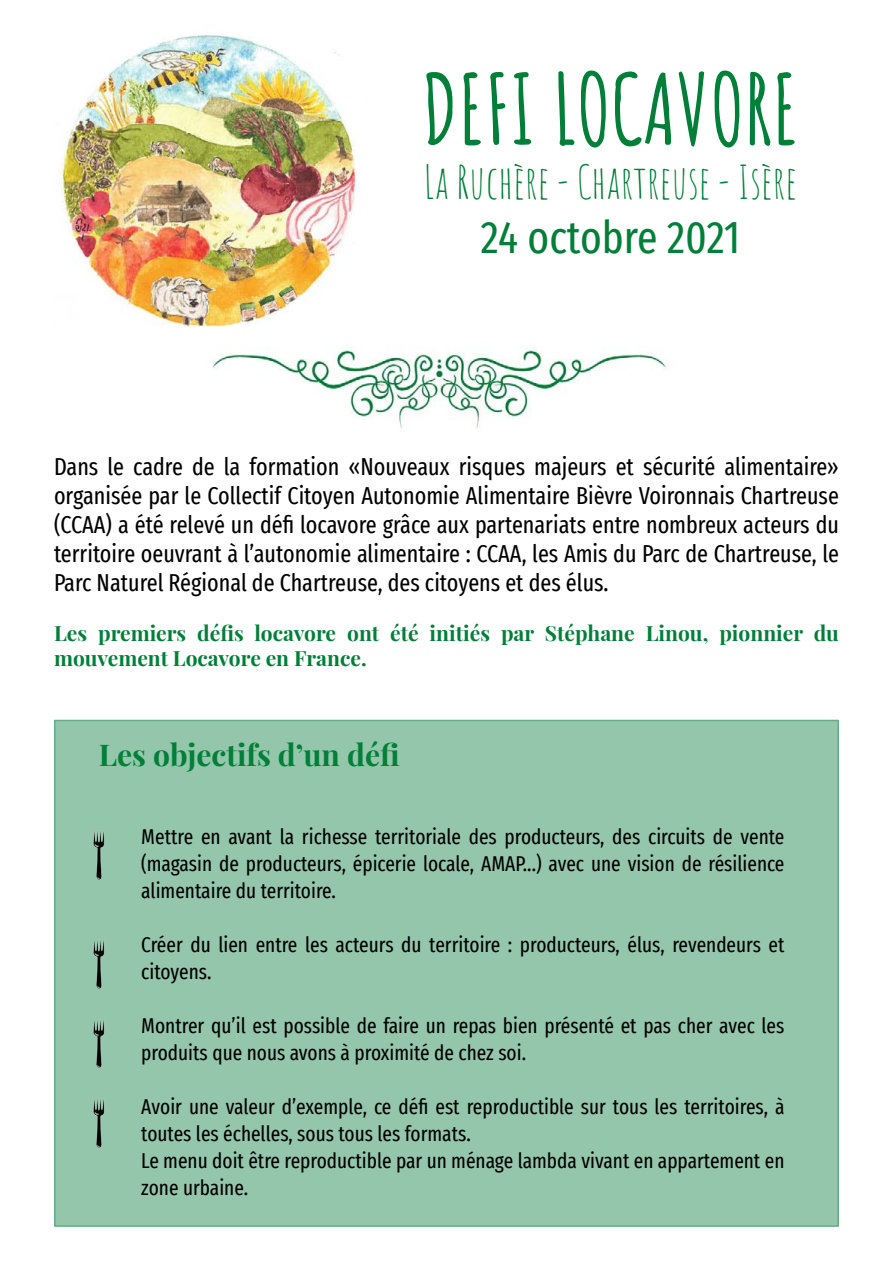
<style>
.page{position:relative;width:893px;height:1263px;background:#fff}
.page>*{position:absolute;margin:0;border:0;box-sizing:border-box;transform-origin:0 0}
.t1{font:700 96px "Amatic SC";color:#007f38}
.t2{font:45px "Amatic SC";color:#007f38}
.t3{font:extra-condensed 45px "Fira Sans";letter-spacing:-.005em;color:#007f38}
.t4{font:700 30px "Playfair Display";color:#007f38}
.t5{font:extra-condensed 24px/28.8px "Fira Sans";color:#000;text-align:justify}
.t6{font:extra-condensed 21px/27px "Fira Sans";color:#000}
.t7{font:700 21px/25.2px "Playfair Display";color:#007f38}
</style>
<div class="page">
<div style="left:54px;top:720px;width:785px;height:507px;background:#93c6aa;border:2px solid #65ad85"></div>
<img style="left:212px;top:347px;width:454px;height:82px">
<img style="left:61px;top:35px;width:295px;height:291px">
<img style="left:93px;top:831px;width:12px;height:49px">
<img style="left:93px;top:940px;width:12px;height:49px">
<img style="left:93px;top:1099px;width:12px;height:49px">
<img style="left:93px;top:1019px;width:12px;height:49px">
<h1 class="t1" style="left:422px;top:35px;width:378px">DEFI LOCAVORE</h1>
<h2 class="t2" style="left:424px;top:150px;width:375px">La Ruchère - Chartreuse - Isère</h2>
<h2 class="t3" style="left:481px;top:203px;width:261px">24 octobre 2021</h2>
<p class="t5" style="left:54px;top:452px;width:786px">Dans le cadre de la formation «Nouveaux risques majeurs et sécurité alimentaire» organisée par le Collectif Citoyen Autonomie Alimentaire Bièvre Voironnais Chartreuse (CCAA) a été relevé un défi locavore grâce aux partenariats entre nombreux acteurs du territoire oeuvrant à l’autonomie alimentaire : CCAA, les Amis du Parc de Chartreuse, le Parc Naturel Régional de Chartreuse, des citoyens et des élus.</p>
<p class="t7" style="left:54px;top:619px;width:786px">Les premiers défis locavore ont été initiés par Stéphane Linou, pionnier du mouvement Locavore en France.</p>
<h3 class="t4" style="left:99px;top:731px;width:302px">Les objectifs d’un défi</h3>
<p class="t6" style="left:141px;top:822px;width:645px;text-align:justify">Mettre en avant la richesse territoriale des producteurs, des circuits de vente (magasin de producteurs, épicerie locale, AMAP...) avec une vision de résilience alimentaire du territoire.</p>
<p class="t6" style="left:141px;top:930px;width:645px">Créer du lien entre les acteurs du territoire : producteurs, élus, revendeurs et citoyens.</p>
<p class="t6" style="left:141px;top:1011px;width:645px">Montrer qu’il est possible de faire un repas bien présenté et pas cher avec les produits que nous avons à proximité de chez soi.</p>
<p class="t6" style="left:141px;top:1092px;width:645px">Avoir une valeur d’exemple, ce défi est reproductible sur tous les territoires, à toutes les échelles, sous tous les formats.<br>Le menu doit être reproductible par un ménage lambda vivant en appartement en zone urbaine.</p>
</div>
